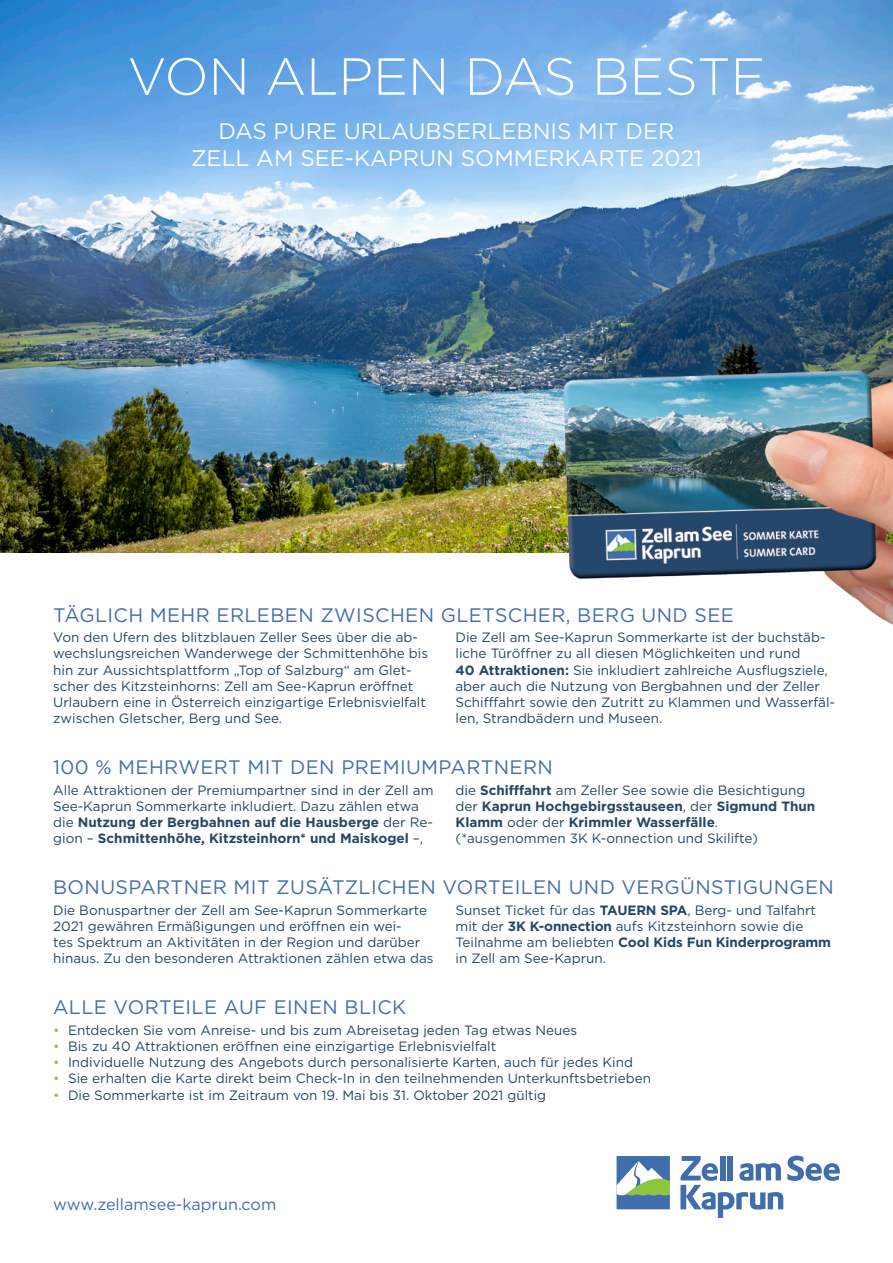
<style>
.page{position:relative;width:893px;height:1263px;background:#fff}
.page>*{position:absolute;margin:0;border:0;box-sizing:border-box;transform-origin:0 0}
.t1{font:300 51.9px "Gotham";color:#fff}
.t2{font:22.5px "Gotham";color:#fff}
.t3{font:19.5px "Gotham";letter-spacing:.02em;color:#426dab}
.t4{font:16.2px "Gotham";color:#426dab}
.t5{font:13.5px/16.2px "Gotham";color:#244768}
.t6{font:700 13.5px/16.2px "Gotham";color:#244768}
.s1{font-weight:700}
.s2{font-weight:400}
.s3{color:#8bc63e}
</style>
<div class="page">
<img style="left:0;top:0;width:893px;height:553px">
<div style="left:119px;top:33px;width:654px;height:223px;background:#426dab;opacity:.75"></div>
<svg style="left:680px;top:1155px;width:160px;height:63px"></svg>
<svg style="left:617px;top:1156px;width:53px;height:53px"></svg>
<div style="left:56px;top:0;width:782px;height:184px;background:#426dab;opacity:.75"></div>
<img style="left:551px;top:350px;width:342px;height:275px">
<p class="t1" style="left:128px;top:44px;width:639px">VON ALPEN DAS BESTE</p>
<p class="t2" style="left:218px;top:117px;width:457px">DAS PURE URLAUBSERLEBNIS MIT DER</p>
<p class="t2" style="left:191px;top:144px;width:512px">ZELL AM SEE-KAPRUN SOMMERKARTE 2021</p>
<p class="t3" style="left:53px;top:602px;width:682px">TÄGLICH MEHR ERLEBEN ZWISCHEN GLETSCHER, BERG UND SEE</p>
<p class="t5" style="left:53px;top:629px;width:377px">Von den Ufern des blitzblauen Zeller Sees über die ab&shy;wechslungsreichen Wanderwege der Schmittenhöhe bis hin zur Aussichtsplattform „Top of Salzburg“ am Glet&shy;scher des Kitzsteinhorns: Zell am See-Kaprun eröffnet Urlaubern eine in Österreich einzigartige Erlebnisvielfalt zwischen Gletscher, Berg und See.</p>
<p class="t5" style="left:455px;top:629px;width:381px">Die Zell am See-Kaprun Sommerkarte ist der buchstäb&shy;liche Türöffner zu all diesen Möglichkeiten und rund<br><span class="s1">40 Attraktionen:</span> Sie inkludiert zahlreiche Ausflugsziele, aber auch die Nutzung von Bergbahnen und der Zeller Schifffahrt sowie den Zutritt zu Klammen und Wasserfäl&shy;len, Strandbädern und Museen.</p>
<p class="t3" style="left:53px;top:755px;width:501px">100 % MEHRWERT MIT DEN PREMIUMPARTNERN</p>
<p class="t5" style="left:53px;top:781px;width:382px">Alle Attraktionen der Premiumpartner sind in der Zell am See-Kaprun Sommerkarte inkludiert. Dazu zählen etwa die <span class="s1">Nutzung der Bergbahnen auf die Hausberge</span> der Re&shy;gion – <span class="s1">Schmittenhöhe, Kitzsteinhorn* und Maiskogel</span> –,</p>
<p class="t6" style="left:455px;top:782px;width:361px"><span class="s2">die</span> Schifffahrt <span class="s2">am Zeller See sowie die Besichtigung der</span> Kaprun Hochgebirgsstauseen<span class="s2">, der</span> Sigmund Thun<br>Klamm <span class="s2">oder der</span> Krimmler Wasserfälle<span class="s2">.</span></p>
<p class="t5" style="left:455px;top:830px;width:304px">(*ausgenommen 3K K-onnection und Skilifte)</p>
<p class="t3" style="left:53px;top:875px;width:782px">BONUSPARTNER MIT ZUSÄTZLICHEN VORTEILEN UND VERGÜNSTIGUNGEN</p>
<p class="t5" style="left:53px;top:901px;width:382px">Die Bonuspartner der Zell am See-Kaprun Sommerkarte 2021 gewähren Ermäßigungen und eröffnen ein wei-<br>tes Spektrum an Aktivitäten in der Region und darüber hinaus. Zu den besonderen Attraktionen zählen etwa das</p>
<p class="t5" style="left:455px;top:901px;width:377px">Sunset Ticket für das <span class="s1">TAUERN SPA</span>, Berg- und Talfahrt mit der <span class="s1">3K K-onnection</span> aufs Kitzsteinhorn sowie die Teilnahme am beliebten <span class="s1">Cool Kids Fun Kinderprogramm </span>in Zell am See-Kaprun.</p>
<p class="t3" style="left:53px;top:995px;width:355px">ALLE VORTEILE AUF EINEN BLICK</p>
<p class="t5" style="left:53px;top:1021px;width:525px"><span class="s3">•</span> Entdecken Sie vom Anreise- und bis zum Abreisetag jeden Tag etwas Neues</p>
<p class="t5" style="left:53px;top:1038px;width:445px"><span class="s3">•</span> Bis zu 40 Attraktionen eröffnen eine einzigartige Erlebnisvielfalt</p>
<p class="t5" style="left:53px;top:1054px;width:581px"><span class="s3">•</span> Individuelle Nutzung des Angebots durch personalisierte Karten, auch für jedes Kind</p>
<p class="t5" style="left:53px;top:1070px;width:599px"><span class="s3">•</span> Sie erhalten die Karte direkt beim Check-In in den teilnehmenden Unterkunftsbetrieben</p>
<p class="t5" style="left:53px;top:1086px;width:495px"><span class="s3">•</span> Die Sommerkarte ist im Zeitraum von 19. Mai bis 31. Oktober 2021 gültig</p>
<p class="t4" style="left:53px;top:1194px;width:225px">www.zellamsee-kaprun.com</p>
</div>
